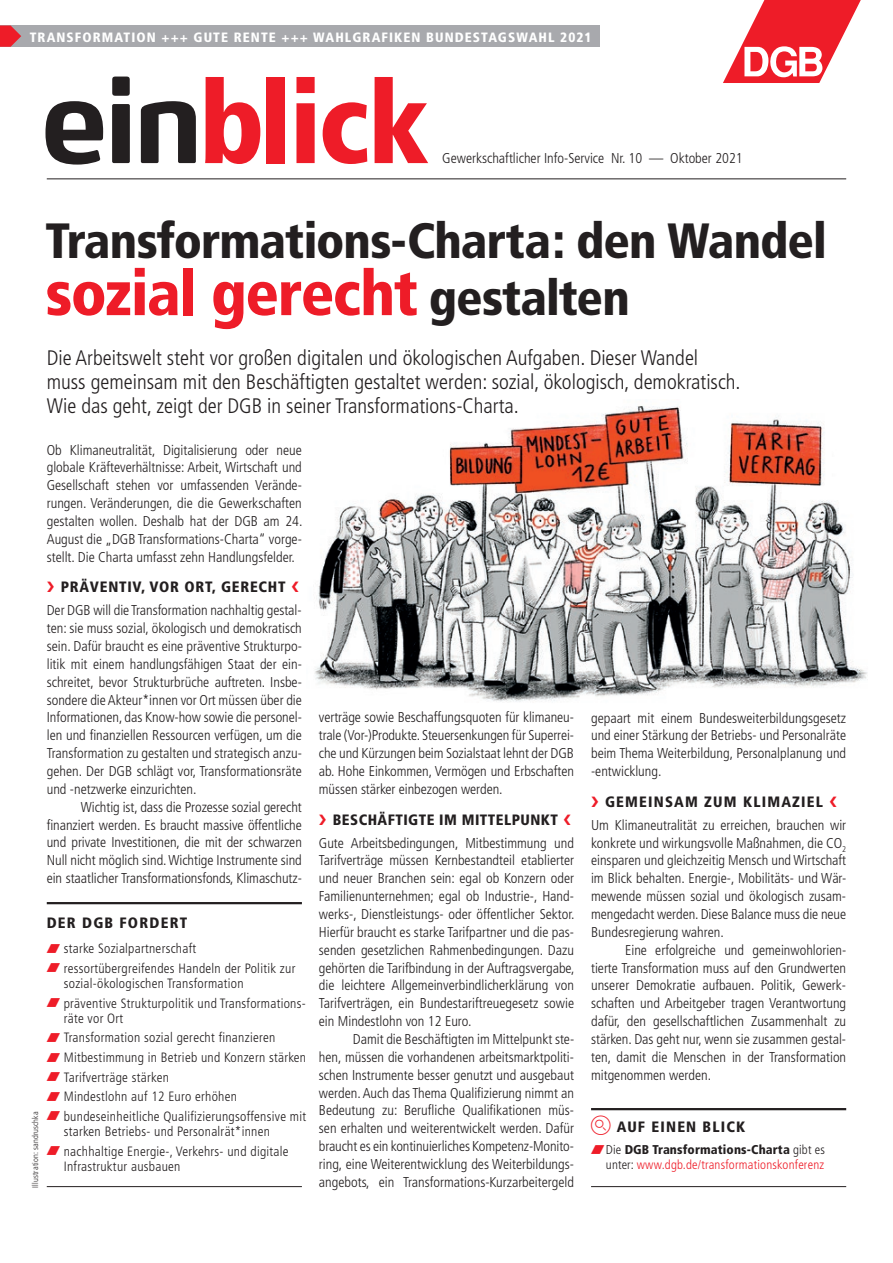
<style>
.page{position:relative;width:893px;height:1263px;background:#fff}
.page>*{position:absolute;margin:0;border:0;box-sizing:border-box;transform-origin:0 0}
.t1{font:900 condensed 63px "Frutiger";color:#ee1c28}
.t2{font:900 condensed 49.5px "Frutiger";letter-spacing:-.025em;color:#231f20}
.t3{font:300 condensed 21px/23.9px "Frutiger";color:#231f20}
.t4{font:900 condensed 15px "Frutiger";letter-spacing:.08em;color:#231f20}
.t5{font:900 condensed 15px "Frutiger";letter-spacing:.03em;color:#231f20}
.t6{font:900 condensed 15px "Frutiger";letter-spacing:.05em;color:#231f20}
.t7{font:300 condensed 14.25px/17.9px "Frutiger";color:#231f20;text-align:justify}
.t8{font:300 condensed 13.5px/19.5px "Frutiger";letter-spacing:.02em;color:#231f20}
.t9{font:900 condensed 13.5px "Frutiger";letter-spacing:.08em;color:#fff}
.t10{font:300 condensed 12.75px/14.2px "Frutiger";letter-spacing:.015em;color:#ee1c28}
.t11{font:300 condensed 8.25px "Frutiger";letter-spacing:.02em;color:#231f20}
.s1{font-size:49.5px;color:#231f20}
.s2{color:#231f20}
.s3{font-weight:900;color:#231f20}
</style>
<div class="page">
<svg style="left:723px;top:0;width:138px;height:83px"></svg>
<svg style="left:45px;top:101px;width:58px;height:64px"></svg>
<svg style="left:112px;top:77px;width:18px;height:86px;background:#3c393a"></svg>
<svg style="left:141px;top:101px;width:55px;height:62px"></svg>
<svg style="left:205px;top:77px;width:55px;height:87px"></svg>
<div style="left:266px;top:77px;width:18px;height:86px;background:#ee1c28"></div>
<svg style="left:296px;top:77px;width:19px;height:86px;background:#f03f4a"></svg>
<svg style="left:323px;top:102px;width:44px;height:62px"></svg>
<svg style="left:375px;top:77px;width:53px;height:86px"></svg>
<hr style="left:47px;top:179px;width:799px;height:1px;background:#231f20">
<div style="left:0;top:26px;width:600px;height:21px;background:#a8a9ad"></div>
<svg style="left:0;top:26px;width:21px;height:21px"></svg>
<hr style="left:591px;top:1108px;width:255px;height:2px;background:#231f20">
<hr style="left:591px;top:1186px;width:255px;height:1px;background:#231f20">
<hr style="left:47px;top:1186px;width:255px;height:1px;background:#231f20">
<hr style="left:47px;top:902px;width:255px;height:2px;background:#231f20">
<img style="left:315px;top:406px;width:552px;height:296px">
<p class="t9" style="left:30px;top:29px;width:563px">TRANSFORMATION +++ GUTE RENTE +++ WAHLGRAFIKEN BUNDESTAGSWAHL 2021</p>
<p class="t7" style="left:442px;top:149px;width:302px">Gewerkschaftlicher Info-Service Nr. 10 — Oktober 2021</p>
<h2 class="t2" style="left:45px;top:211px;width:783px">TRANSFORMATIONS-CHARTA: DEN WANDEL</h2>
<h1 class="t1" style="left:45px;top:255px;width:586px">SOZIAL GERECHT <span class="s1">GESTALTEN</span></h1>
<p class="t3" style="left:47px;top:346px;width:695px">Die Arbeitswelt steht vor großen digitalen und ökologischen Aufgaben. Dieser Wandel muss gemeinsam mit den Beschäftigten gestaltet werden: sozial, ökologisch, demokratisch.<br>Wie das geht, zeigt der DGB in seiner Transformations-Charta.</p>
<p class="t7" style="left:47px;top:441px;width:257px">Ob Klimaneutralität, Digitalisierung oder neue globale Kräfteverhältnisse: Arbeit, Wirtschaft und Gesellschaft stehen vor umfassenden Verände&shy;rungen. Veränderungen, die die Gewerkschaften gestalten wollen. Deshalb hat der DGB am 24.<br>August die „DGB Transformations-Charta“ vorge&shy;stellt. Die Charta umfasst zehn Handlungsfelder.</p>
<p class="t6" style="left:61px;top:578px;width:225px">PRÄVENTIV, VOR ORT, GERECHT</p>
<p class="t7" style="left:47px;top:602px;width:257px">Der DGB will die Transformation nachhaltig gestal&shy;ten: sie muss sozial, ökologisch und demokratisch sein. Dafür braucht es eine präventive Strukturpo&shy;litik mit einem handlungsfähigen Staat der ein&shy;schreitet, bevor Strukturbrüche auftreten. Insbe&shy;sondere die Akteur*innen vor Ort müssen über die Informationen, das Know-how sowie die personel&shy;len und finanziellen Ressourcen verfügen, um die Transformation zu gestalten und strategisch anzu&shy;gehen. Der DGB schlägt vor, Transformationsräte und -netzwerke einzurichten.</p>
<p class="t7" style="left:47px;top:798px;width:257px;text-indent:34px">Wichtig ist, dass die Prozesse sozial gerecht finanziert werden. Es braucht massive öffentliche und private Investitionen, die mit der schwarzen Null nicht möglich sind. Wichtige Instrumente sind ein staatlicher Transformationsfonds, Klimaschutz-</p>
<p class="t7" style="left:319px;top:709px;width:257px">verträge sowie Beschaffungsquoten für klimaneu&shy;trale (Vor-)Produkte. Steuersenkungen für Superrei&shy;che und Kürzungen beim Sozialstaat lehnt der DGB ab. Hohe Einkommen, Vermögen und Erbschaften müssen stärker einbezogen werden.</p>
<p class="t5" style="left:333px;top:810px;width:225px">BESCHÄFTIGTE IM MITTELPUNKT</p>
<p class="t7" style="left:319px;top:834px;width:257px">Gute Arbeitsbedingungen, Mitbestimmung und Tarifverträge müssen Kernbestandteil etablierter und neuer Branchen sein: egal ob Konzern oder Familienunternehmen; egal ob Industrie-, Hand&shy;werks-, Dienstleistungs- oder öffentlicher Sektor.<br>Hierfür braucht es starke Tarifpartner und die pas&shy;senden gesetzlichen Rahmenbedingungen. Dazu gehörten die Tarifbindung in der Auftragsvergabe, die leichtere Allgemeinverbindlicherklärung von Tarifverträgen, ein Bundestariftreuegesetz sowie ein Mindestlohn von 12 Euro.</p>
<p class="t7" style="left:319px;top:1030px;width:257px;text-indent:34px">Damit die Beschäftigten im Mittelpunkt ste&shy;hen, müssen die vorhandenen arbeitsmarktpoliti&shy;schen Instrumente besser genutzt und ausgebaut werden. Auch das Thema Qualifizierung nimmt an Bedeutung zu: Berufliche Qualifikationen müs&shy;sen erhalten und weiterentwickelt werden. Dafür braucht es ein kontinuierliches Kompetenz-Monito&shy;ring, eine Weiterentwicklung des Weiterbildungs&shy;angebots, ein Transformations-Kurzarbeitergeld</p>
<p class="t7" style="left:591px;top:709px;width:257px">gepaart mit einem Bundesweiterbildungsgesetz und einer Stärkung der Betriebs- und Personalräte beim Thema Weiterbildung, Personalplanung und -entwicklung.</p>
<p class="t4" style="left:605px;top:792px;width:220px">GEMEINSAM ZUM KLIMAZIEL</p>
<p class="t7" style="left:591px;top:816px;width:257px">Um Klimaneutralität zu erreichen, brauchen wir konkrete und wirkungsvolle Maßnahmen, die CO<sub>2 </sub>einsparen und gleichzeitig Mensch und Wirtschaft im Blick behalten. Energie-, Mobilitäts- und Wär&shy;mewende müssen sozial und ökologisch zusam&shy;mengedacht werden. Diese Balance muss die neue Bundesregierung wahren.</p>
<p class="t7" style="left:591px;top:941px;width:257px;text-indent:34px">Eine erfolgreiche und gemeinwohlorien&shy;tierte Transformation muss auf den Grundwerten unserer Demokratie aufbauen. Politik, Gewerk&shy;schaften und Arbeitgeber tragen Verantwortung dafür, den gesellschaftlichen Zusammenhalt zu stärken. Das geht nur, wenn sie zusammen gestal&shy;ten, damit die Menschen in der Transformation mitgenommen werden.</p>
<p class="t4" style="left:47px;top:913px;width:140px">DER DGB FORDERT</p>
<p class="t8" style="left:64px;top:939px;width:233px">starke Sozialpartnerschaft ressortübergreifendes Handeln der Politik zur</p>
<p class="t8" style="left:64px;top:974px;width:244px">sozial-ökologischen Transformation<br>präventive Strukturpolitik und Transformations-</p>
<p class="t8" style="left:64px;top:1009px;width:244px">räte vor Ort<br>Transformation sozial gerecht finanzieren Mitbestimmung in Betrieb und Konzern stärken Tarifverträge stärken<br>Mindestlohn auf 12 Euro erhöhen bundeseinheitliche Qualifizierungsoffensive mit</p>
<p class="t8" style="left:64px;top:1122px;width:226px">starken Betriebs- und Personalrät*innen nachhaltige Energie-, Verkehrs- und digitale</p>
<p class="t8" style="left:64px;top:1156px;width:118px">Infrastruktur ausbauen</p>
<p class="t11" style="left:31px;top:1188px;width:78px;rotate:-90deg">Illustration: sandruschka</p>
<p class="t4" style="left:617px;top:1117px;width:130px">AUF EINEN BLICK</p>
<p class="t10" style="left:606px;top:1143px;width:220px"><span class="s2">Die</span> <span class="s3">DGB TRANSFORMATIONS-CHARTA</span> <span class="s2">gibt es unter:</span> www.dgb.de/transformationskonferenz</p>
</div>
